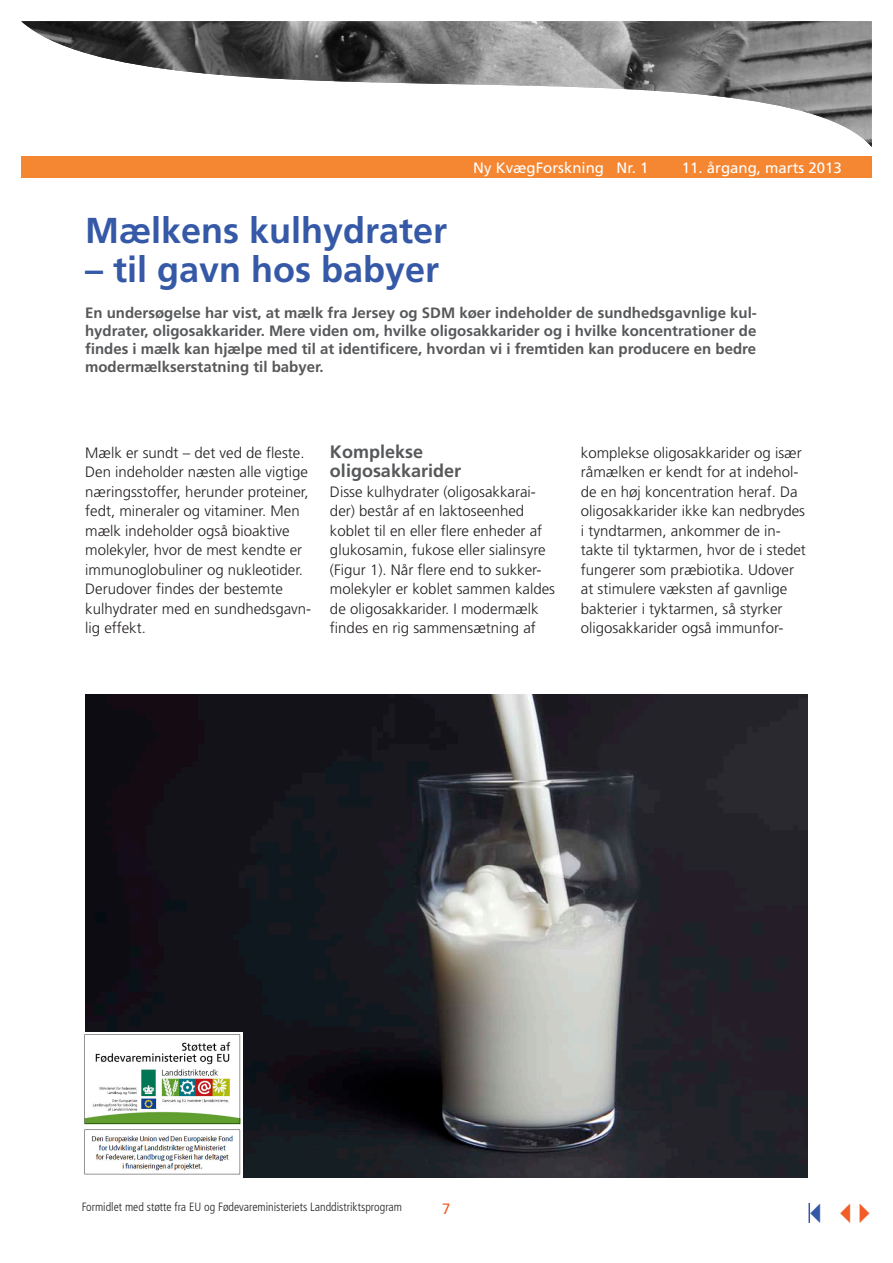
<style>
.page{position:relative;width:893px;height:1263px;background:#fff}
.page>*{position:absolute;margin:0;border:0;box-sizing:border-box;transform-origin:0 0}
.over{font:700 36px "Frutiger";color:#3559a7}
.rubrik{font:700 18px "Frutiger";color:#57585a}
.brod{font:300 15px/19.5px "Frutiger";color:#231f20}
.indledning{font:700 15px/18px "Frutiger";color:#57585a;text-align:justify}
.t1{font:15px "Frutiger";color:#fff}
.t2{font:15px "Frutiger";color:#f25d27}
.t3{font:300 condensed 12px "Frutiger";color:#231f20}
</style>
<div class="page">
<img style="left:21px;top:21px;width:851px;height:126px">
<div style="left:21px;top:157px;width:851px;height:21px;background:#f58632"></div>
<img style="left:85px;top:694px;width:723px;height:484px">
<hr style="left:808px;top:1203px;width:2px;height:20px;background:#3559a7">
<img style="left:84px;top:1032px;width:159px;height:145px">
<p class="t1" style="left:473px;top:159px;width:177px">Ny KvægForskning Nr. 1</p>
<p class="t1" style="left:682px;top:159px;width:162px">11. årgang, marts 2013</p>
<p class="over" style="left:85px;top:209px;width:364px">Mælkens kulhydrater</p>
<p class="over" style="left:85px;top:248px;width:356px">– til gavn hos babyer</p>
<p class="indledning" style="left:85px;top:304px;width:673px">En undersøgelse har vist, at mælk fra Jersey og SDM køer indeholder de sundhedsgavnlige kul&shy;hydrater, oligosakkarider. Mere viden om, hvilke oligosakkarider og i hvilke koncentrationer de findes i mælk kan hjælpe med til at identificere, hvordan vi i fremtiden kan producere en bedre modermælkserstatning til babyer.</p>
<p class="brod" style="left:85px;top:443px;width:227px">Mælk er sundt – det ved de fleste.<br>Den indeholder næsten alle vigtige næringsstoffer, herunder proteiner, fedt, mineraler og vitaminer. Men mælk indeholder også bioaktive molekyler, hvor de mest kendte er immunoglobuliner og nukleotider.<br>Derudover findes der bestemte kulhydrater med en sundhedsgavn&shy;lig effekt.</p>
<p class="rubrik" style="left:330px;top:441px;width:95px">Komplekse</p>
<p class="rubrik" style="left:330px;top:460px;width:133px">oligosakkarider</p>
<p class="brod" style="left:330px;top:482px;width:226px">Disse kulhydrater (oligosakkarai&shy;der) består af en laktoseenhed koblet til en eller flere enheder af glukosamin, fukose eller sialinsyre (Figur 1). Når flere end to sukker&shy;molekyler er koblet sammen kaldes de oligosakkarider. I modermælk findes en rig sammensætning af</p>
<p class="brod" style="left:581px;top:443px;width:226px">komplekse oligosakkarider og især råmælken er kendt for at indehol&shy;de en høj koncentration heraf. Da oligosakkarider ikke kan nedbrydes i tyndtarmen, ankommer de in&shy;takte til tyktarmen, hvor de i stedet fungerer som præbiotika. Udover at stimulere væksten af gavnlige bakterier i tyktarmen, så styrker oligosakkarider også immunfor-</p>
<p class="t3" style="left:82px;top:1200px;width:322px">Formidlet med støtte fra EU og Fødevareministeriets Landdistriktsprogram</p>
<p class="t2" style="left:442px;top:1200px;width:10px">7</p>
</div>
